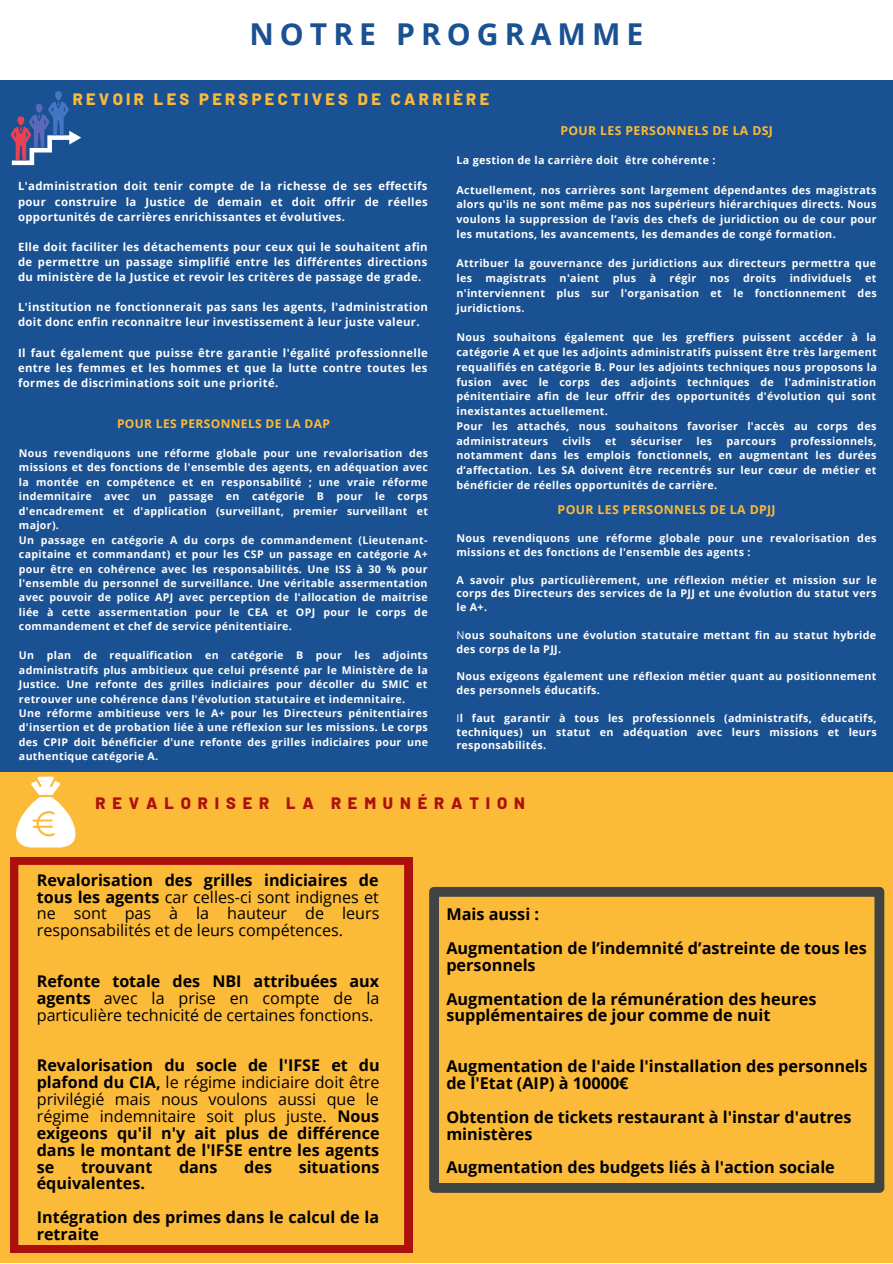
<style>
.page{position:relative;width:893px;height:1264px;background:#fff}
.page>*{position:absolute;margin:0;border:0;box-sizing:border-box;transform-origin:0 0}
.t1{font:700 30.15px "Open Sans";letter-spacing:.2em;color:#1a5192}
.t2{font:800 16.5px "Barlow";letter-spacing:.2em;color:#fcba39}
.t3{font:800 16.5px "Barlow";letter-spacing:.415em;color:#ab0f0e}
.t4{font:700 16.2px/33.8px "Open Sans";color:#000}
.t5{font:700 16.05px/16.8px "Open Sans";color:#000;text-align:justify}
.t6{font:16.05px/16.8px "Open Sans";color:#000;text-align:justify}
.t7{font:700 12.3px "Open Sans";letter-spacing:.03em;color:#fcba39}
.t8{font:700 12px "Open Sans";letter-spacing:.03em;color:#fcba39}
.t9{font:700 11.4px/15.1px "Open Sans";letter-spacing:.03em;color:#fff;text-align:justify}
.t10{font:700 10.8px/14.7px "Open Sans";letter-spacing:.03em;color:#fff;text-align:justify}
.t11{font:700 10.65px/14.4px "Open Sans";letter-spacing:.03em;color:#fff}
.s1{font-weight:400}
.s2{font-weight:700}
</style>
<div class="page">
<div style="left:0;top:0;width:892px;height:1262px;background:#fcba39"></div>
<div style="left:0;top:62px;width:892px;height:709px;background:#1a5192"></div>
<div style="left:0;top:0;width:892px;height:79px;background:#fff"></div>
<svg style="left:10px;top:91px;width:71px;height:74px"></svg>
<svg style="left:16px;top:776px;width:60px;height:71px"></svg>
<svg style="left:10px;top:857px;width:402px;height:395px"></svg>
<svg style="left:429px;top:887px;width:455px;height:305px"></svg>
<h1 class="t1" style="left:249px;top:13px;width:395px">NOTRE PROGRAMME</h1>
<h2 class="t2" style="left:73px;top:88px;width:418px">REVOIR LES PERSPECTIVES DE CARRIÈRE</h2>
<p class="t9" style="left:18px;top:178px;width:411px">L'administration doit tenir compte de la richesse de ses effectifs pour construire la Justice de demain et doit offrir de réelles opportunités de carrières enrichissantes et évolutives.</p>
<p class="t9" style="left:18px;top:239px;width:411px">Elle doit faciliter les détachements pour ceux qui le souhaitent afin de permettre un passage simplifié entre les différentes directions du ministère de la Justice et revoir les critères de passage de grade.</p>
<p class="t9" style="left:18px;top:299px;width:411px">L'institution ne fonctionnerait pas sans les agents, l'administration doit donc enfin reconnaitre leur investissement à leur juste valeur.</p>
<p class="t9" style="left:18px;top:344px;width:411px">Il faut également que puisse être garantie l'égalité professionnelle entre les femmes et les hommes et que la lutte contre toutes les formes de discriminations soit une priorité.</p>
<p class="t8" style="left:117px;top:415px;width:214px">POUR LES PERSONNELS DE LA DAP</p>
<p class="t11" style="left:19px;top:445px;width:410px">Nous revendiquons une réforme globale pour une revalorisation des missions et des fonctions de l'ensemble des agents, en adéquation avec la montée en compétence et en responsabilité ; une vraie réforme indemnitaire avec un passage en catégorie B pour le corps d'encadrement et d'application (surveillant, premier surveillant et major).<br>Un passage en catégorie A du corps de commandement (Lieutenant&shy;capitaine et commandant) et pour les CSP un passage en catégorie A+ pour être en cohérence avec les responsabilités. Une ISS à 30 % pour l'ensemble du personnel de surveillance. Une véritable assermentation avec pouvoir de police APJ avec perception de l'allocation de maitrise liée à cette assermentation pour le CEA et OPJ pour le corps de commandement et chef de service pénitentiaire.</p>
<p class="t11" style="left:19px;top:648px;width:410px">Un plan de requalification en catégorie B pour les adjoints administratifs plus ambitieux que celui présenté par le Ministère de la Justice. Une refonte des grilles indiciaires pour décoller du SMIC et retrouver une cohérence dans l'évolution statutaire et indemnitaire.<br>Une réforme ambitieuse vers le A+ pour les Directeurs pénitentiaires d'insertion et de probation liée à une réflexion sur les missions. Le corps des CPIP doit bénéficier d'une refonte des grilles indiciaires pour une authentique catégorie A.</p>
<p class="t7" style="left:560px;top:121px;width:214px">POUR LES PERSONNELS DE LA DSJ</p>
<p class="t10" style="left:456px;top:152px;width:261px">La gestion de la carrière doit être cohérente :</p>
<p class="t10" style="left:456px;top:182px;width:422px">Actuellement, nos carrières sont largement dépendantes des magistrats alors qu'ils ne sont même pas nos supérieurs hiérarchiques directs. Nous voulons la suppression de l’avis des chefs de juridiction ou de cour pour les mutations, les avancements, les demandes de congé formation.</p>
<p class="t10" style="left:456px;top:256px;width:421px">Attribuer la gouvernance des juridictions aux directeurs permettra que les</p>
<p class="t10" style="left:485px;top:271px;width:62px">magistrats</p>
<p class="t10" style="left:559px;top:271px;width:41px">n'aient</p>
<p class="t10" style="left:612px;top:271px;width:25px">plus</p>
<p class="t10" style="left:649px;top:271px;width:8px">à</p>
<p class="t10" style="left:669px;top:271px;width:28px">régir</p>
<p class="t10" style="left:709px;top:271px;width:21px">nos</p>
<p class="t10" style="left:743px;top:271px;width:35px">droits</p>
<p class="t10" style="left:789px;top:271px;width:63px">individuels</p>
<p class="t10" style="left:456px;top:271px;width:421px;text-indent:408px">et n'interviennent plus sur l'organisation et le fonctionnement des juridictions.</p>
<p class="t10" style="left:456px;top:330px;width:422px;text-align:left">Nous souhaitons également que les greffiers puissent accéder à la catégorie A et que les adjoints administratifs puissent être très largement requalifiés en catégorie B. Pour les adjoints techniques nous proposons la fusion avec le corps des adjoints techniques de l'administration pénitentiaire afin de leur offrir des opportunités d'évolution qui sont inexistantes actuellement.<br>Pour les attachés, nous souhaitons favoriser l'accès au corps des administrateurs</p>
<p class="t10" style="left:562px;top:433px;width:30px">civils</p>
<p class="t10" style="left:605px;top:433px;width:13px">et</p>
<p class="t10" style="left:630px;top:433px;width:53px">sécuriser</p>
<p class="t10" style="left:696px;top:433px;width:17px">les</p>
<p class="t10" style="left:726px;top:433px;width:51px">parcours</p>
<p class="t10" style="left:456px;top:433px;width:421px;text-indent:334px">professionnels, notamment dans les emplois fonctionnels, en augmentant les durées d’affectation. Les SA doivent être recentrés sur leur cœur de métier et bénéficier de réelles opportunités de carrière.</p>
<p class="t7" style="left:557px;top:501px;width:219px">POUR LES PERSONNELS DE LA DPJJ</p>
<p class="t10" style="left:456px;top:531px;width:421px;line-height:13.8px">Nous revendiquons une réforme globale pour une revalorisation des missions et des fonctions de l'ensemble des agents :</p>
<p class="t10" style="left:456px;top:572px;width:422px;line-height:13.8px">A savoir plus particulièrement, une réflexion métier et mission sur le corps des Directeurs des services de la PJJ et une évolution du statut vers le A+.</p>
<p class="t10" style="left:456px;top:627px;width:421px;line-height:13.8px"><span class="s1">N</span>ous souhaitons une évolution statutaire mettant fin au statut hybride des corps de la PJJ.</p>
<p class="t10" style="left:456px;top:669px;width:421px;line-height:13.8px">Nous exigeons également une réflexion métier quant au positionnement des personnels éducatifs.</p>
<p class="t10" style="left:456px;top:710px;width:422px;line-height:13.8px"><span class="s1">I</span>l faut garantir à tous les professionnels (administratifs, éducatifs, techniques) un statut en adéquation avec leurs missions et leurs responsabilités.</p>
<h2 class="t3" style="left:95px;top:793px;width:431px">REVALORISER LA REMUNÉRATION</h2>
<h3 class="t6" style="left:37px;top:871px;width:344px"><span class="s2">Revalorisation des grilles indiciaires de tous les agents</span> car celles-ci sont indignes et ne sont pas à la hauteur de leurs responsabilités et de leurs compétences.</h3>
<h3 class="t6" style="left:37px;top:972px;width:344px"><span class="s2">Refonte totale des NBI attribuées aux agents</span> avec la prise en compte de la particulière technicité de certaines fonctions.</h3>
<p class="t5" style="left:37px;top:1056px;width:344px">Revalorisation du socle de l'IFSE et du plafond du CIA, <span class="s1">le régime indiciaire doit être privilégié mais nous voulons aussi que le régime indemnitaire soit plus juste.</span> Nous exigeons qu'il n'y ait plus de différence dans le montant de l'IFSE entre les agents se</p>
<h3 class="t5" style="left:81px;top:1157px;width:73px">trouvant</h3>
<h3 class="t5" style="left:179px;top:1157px;width:40px">dans</h3>
<h3 class="t5" style="left:244px;top:1157px;width:29px">des</h3>
<h3 class="t5" style="left:299px;top:1157px;width:82px">situations</h3>
<h3 class="t5" style="left:37px;top:1166px;width:344px;line-height:33.8px">équivalentes.<br>Intégration des primes dans le calcul de la</h3>
<h3 class="t5" style="left:37px;top:1225px;width:64px">retraite</h3>
<h3 class="t4" style="left:446px;top:897px;width:422px">Mais aussi :<br>Augmentation de l’indemnité d’astreinte de tous les</h3>
<h3 class="t4" style="left:446px;top:947px;width:372px">personnels<br>Augmentation de la rémunération des heures</h3>
<h3 class="t4" style="left:446px;top:998px;width:325px">supplémentaires de jour comme de nuit</h3>
<h3 class="t4" style="left:446px;top:1057px;width:423px;line-height:16.8px">Augmentation de l'aide l'installation des personnels de l'Etat (AIP) à 10000€</h3>
<h3 class="t4" style="left:446px;top:1107px;width:406px;line-height:16.8px">Obtention de tickets restaurant à l'instar d'autres ministères</h3>
<h3 class="t4" style="left:446px;top:1150px;width:390px">Augmentation des budgets liés à l'action sociale</h3>
</div>
